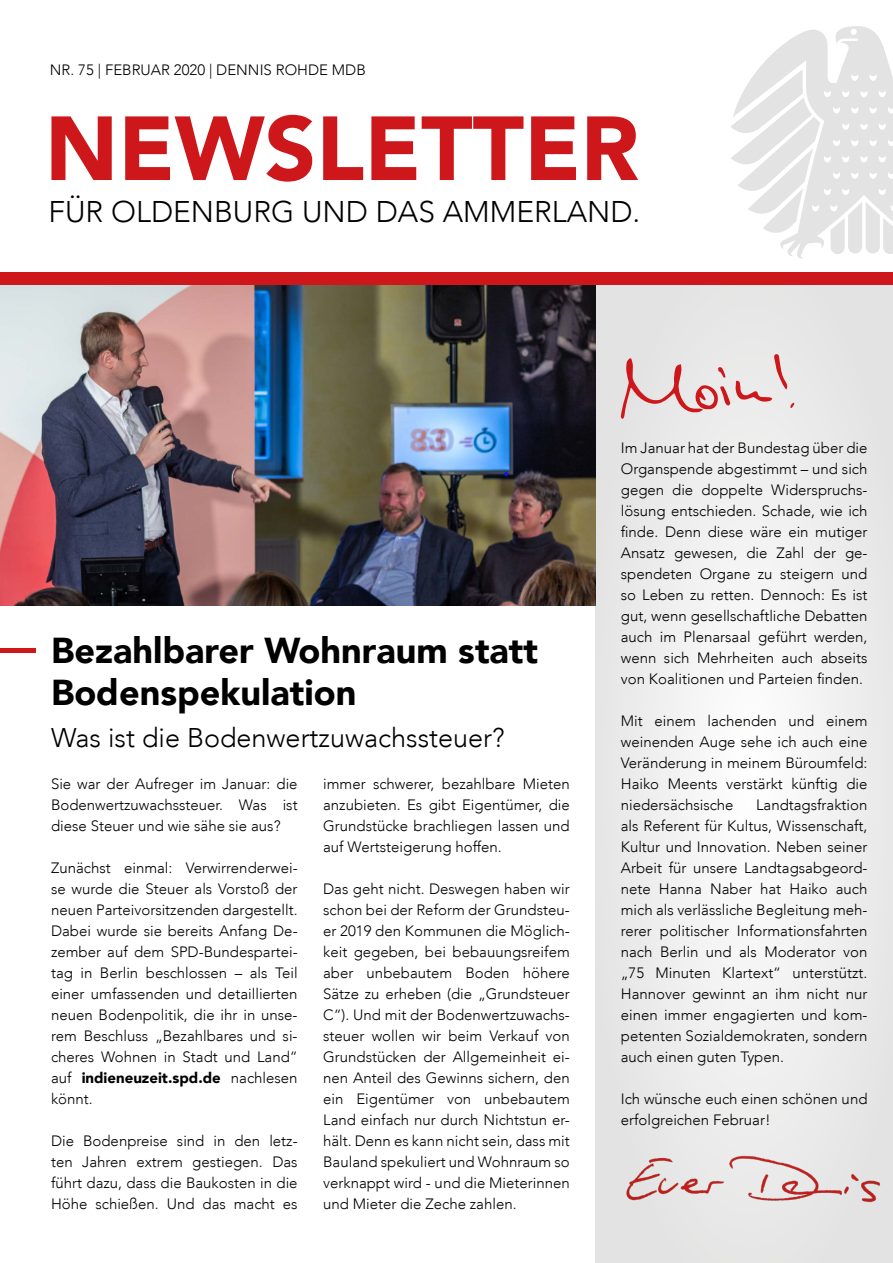
<style>
.page{position:relative;width:893px;height:1263px;background:#fff}
.page>*{position:absolute;margin:0;border:0;box-sizing:border-box;transform-origin:0 0}
.t1{font:900 89.85px "Avenir LT";color:#cd171a}
.t2{font:900 36px/42px "Avenir LT";color:#000}
.t3{font:300 29.85px "Avenir LT";color:#000}
.t4{font:300 27px "Avenir LT";color:#000}
.t5{font:300 15px/21px "Avenir LT";color:#000;text-align:justify}
.s1{font-weight:900}
</style>
<div class="page">
<div style="left:595px;top:276px;width:298px;height:987px;background:linear-gradient(to right,#ececec,#eee)"></div>
<img style="left:0;top:285px;width:595px;height:320px">
<svg style="left:731px;top:26px;width:162px;height:233px"></svg>
<div style="left:0;top:272px;width:893px;height:13px;background:#cd171a"></div>
<img style="left:621px;top:1142px;width:264px;height:77px">
<svg style="left:621px;top:354px;width:173px;height:65px;background:#e4cccc"></svg>
<div style="left:0;top:648px;width:35px;height:5px;background:#cd171a"></div>
<p class="t5" style="left:50px;top:59px;width:317px">NR. 75 | FEBRUAR 2020 | DENNIS ROHDE MDB</p>
<h1 class="t1" style="left:45px;top:94px;width:595px">NEWSLETTER</h1>
<h3 class="t3" style="left:49px;top:194px;width:593px">FÜR OLDENBURG UND DAS AMMERLAND.</h3>
<h2 class="t2" style="left:51px;top:629px;width:489px">Bezahlbarer Wohnraum statt<br>Bodenspekulation</h2>
<h3 class="t4" style="left:51px;top:722px;width:455px">Was ist die Bodenwertzuwachssteuer?</h3>
<p class="t5" style="left:51px;top:773px;width:248px">Sie war der Aufreger im Januar: die Bodenwertzuwachssteuer. Was ist diese Steuer und wie sähe sie aus?</p>
<p class="t5" style="left:51px;top:857px;width:248px">Zunächst einmal: Verwirrenderwei&shy;se wurde die Steuer als Vorstoß der neuen Parteivorsitzenden dargestellt.<br>Dabei wurde sie bereits Anfang De&shy;zember auf dem SPD-Bundespartei&shy;tag in Berlin beschlossen – als Teil einer umfassenden und detaillierten neuen Bodenpolitik, die ihr in unse&shy;rem Beschluss „Bezahlbares und si&shy;cheres Wohnen in Stadt und Land“ auf <span class="s1">indieneuzeit.spd.de</span> nachlesen könnt.</p>
<p class="t5" style="left:51px;top:1130px;width:248px">Die Bodenpreise sind in den letz&shy;ten Jahren extrem gestiegen. Das führt dazu, dass die Baukosten in die Höhe schießen. Und das macht es</p>
<p class="t5" style="left:323px;top:773px;width:248px">immer schwerer, bezahlbare Mieten anzubieten. Es gibt Eigentümer, die Grundstücke brachliegen lassen und auf Wertsteigerung hoffen.</p>
<p class="t5" style="left:323px;top:878px;width:248px">Das geht nicht. Deswegen haben wir schon bei der Reform der Grundsteu&shy;er 2019 den Kommunen die Möglich&shy;keit gegeben, bei bebauungsreifem aber unbebautem Boden höhere Sätze zu erheben (die „Grundsteuer C“). Und mit der Bodenwertzuwachs&shy;steuer wollen wir beim Verkauf von Grundstücken der Allgemeinheit ei&shy;nen Anteil des Gewinns sichern, den ein Eigentümer von unbebautem Land einfach nur durch Nichtstun er&shy;hält. Denn es kann nicht sein, dass mit Bauland spekuliert und Wohnraum so verknappt wird - und die Mieterinnen und Mieter die Zeche zahlen.</p>
<p class="t5" style="left:621px;top:437px;width:248px">Im Januar hat der Bundestag über die Organspende abgestimmt – und sich gegen die doppelte Widerspruchs&shy;lösung entschieden. Schade, wie ich finde. Denn diese wäre ein mutiger Ansatz gewesen, die Zahl der ge&shy;spendeten Organe zu steigern und so Leben zu retten. Dennoch: Es ist gut, wenn gesellschaftliche Debatten auch im Plenarsaal geführt werden, wenn sich Mehrheiten auch abseits von Koalitionen und Parteien finden.</p>
<p class="t5" style="left:621px;top:710px;width:248px">Mit einem lachenden und einem weinenden Auge sehe ich auch eine Veränderung in meinem Büroumfeld:<br>Haiko Meents verstärkt künftig die niedersächsische</p>
<p class="t5" style="left:621px;top:794px;width:248px;text-indent:135px">Landtagsfraktion als Referent für Kultus, Wissenschaft, Kultur und Innovation. Neben seiner Arbeit für unsere Landtagsabgeord&shy;nete Hanna Naber hat Haiko auch mich als verlässliche Begleitung meh&shy;rerer politischer Informationsfahrten nach Berlin und als Moderator von „75 Minuten Klartext“ unterstützt.<br>Hannover gewinnt an ihm nicht nur einen immer engagierten und kom&shy;petenten Sozialdemokraten, sondern auch einen guten Typen.</p>
<p class="t5" style="left:621px;top:1088px;width:248px">Ich wünsche euch einen schönen und erfolgreichen Februar!</p>
</div>
